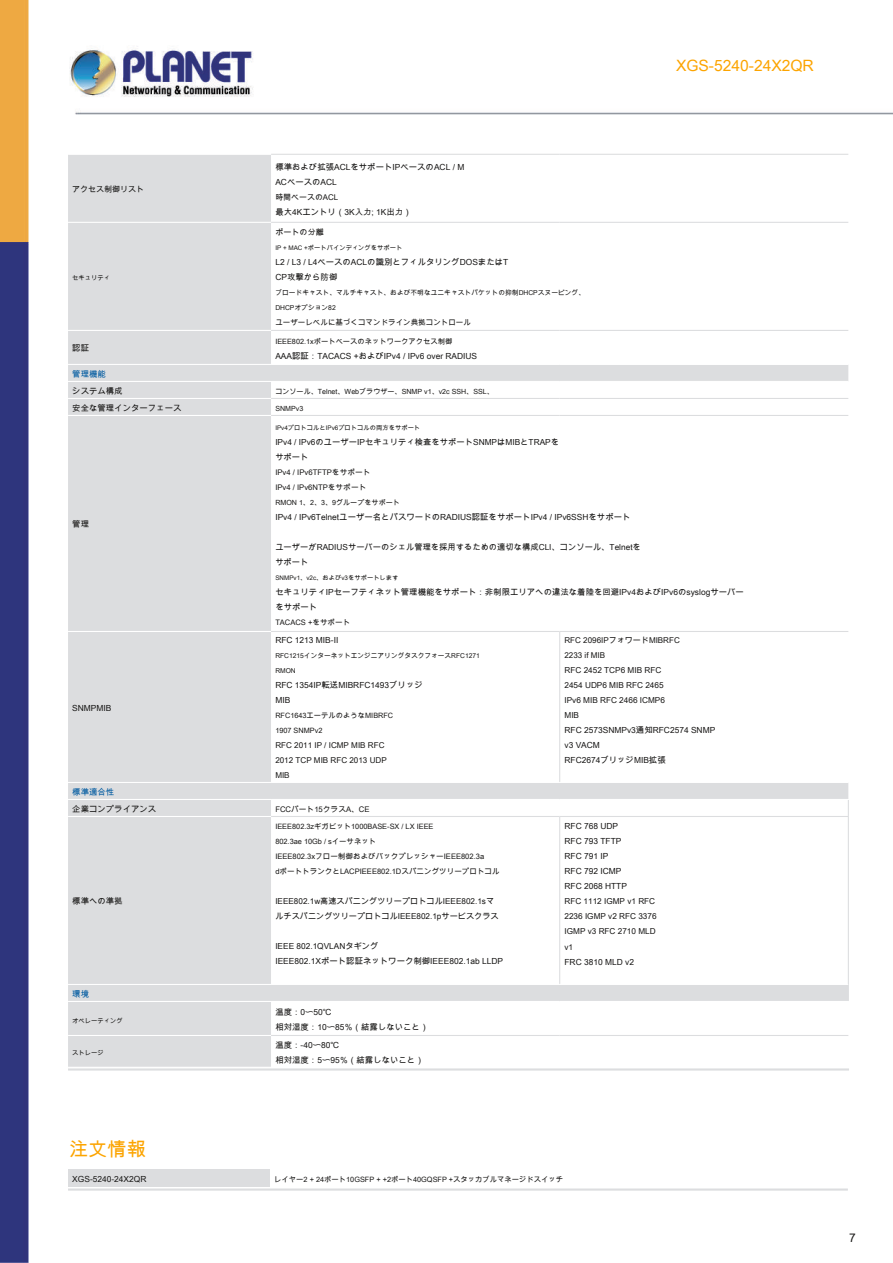
<style>
.page{position:relative;width:893px;height:1263px;background:#fff}
.page>*{position:absolute;margin:0;border:0;box-sizing:border-box;transform-origin:0 0}
.t1{font:19.2px "Arial Unicode MS";color:#fca400}
.t2{font:15.6px "Arial Unicode MS";color:#fca400}
.t3{font:12px "Arial Unicode MS";color:#171615}
.t4{font:8.4px/15px "Arial Unicode MS";color:#171615}
.t5{font:8.4px "Arial Unicode MS";color:#005aa0}
.t6{font:8.25px/15px "Arial Unicode MS";color:#171615}
.t7{font:8.1px/15px "Arial Unicode MS";color:#171615}
.t8{font:7.95px "Arial Unicode MS";color:#171615}
.t9{font:7.65px/15px "Arial Unicode MS";color:#171615}
.t10{font:7.5px/15px "Arial Unicode MS";color:#171615}
.t11{font:7.35px/15px "Arial Unicode MS";color:#171615}
.t12{font:7.05px "Arial Unicode MS";color:#171615}
.t13{font:6.75px "Arial Unicode MS";color:#171615}
.t14{font:6.3px "Arial Unicode MS";color:#171615}
</style>
<div class="page">
<img style="left:0;top:0;width:893px;height:1263px">
<div style="left:68px;top:155px;width:203px;height:912px;background:#dcdddf"></div>
<svg style="left:271px;top:155px;width:577px;height:912px"></svg>
<hr style="left:68px;top:154px;width:203px;height:1px;background:#fff">
<hr style="left:68px;top:222px;width:203px;height:1px;background:#fff">
<hr style="left:68px;top:330px;width:203px;height:1px;background:#fff">
<hr style="left:68px;top:398px;width:203px;height:1px;background:#fff">
<hr style="left:68px;top:415px;width:203px;height:1px;background:#fff">
<hr style="left:68px;top:631px;width:203px;height:1px;background:#fff">
<hr style="left:68px;top:816px;width:203px;height:1px;background:#fff">
<hr style="left:68px;top:1035px;width:203px;height:1px;background:#fff">
<hr style="left:68px;top:1067px;width:203px;height:1px;background:#fff">
<hr style="left:271px;top:154px;width:289px;height:1px;background:#dcdddf">
<hr style="left:560px;top:154px;width:288px;height:1px;background:#dcdddf">
<hr style="left:271px;top:222px;width:289px;height:1px;background:#dcdddf">
<hr style="left:560px;top:222px;width:288px;height:1px;background:#dcdddf">
<hr style="left:271px;top:330px;width:289px;height:1px;background:#dcdddf">
<hr style="left:560px;top:330px;width:288px;height:1px;background:#dcdddf">
<hr style="left:271px;top:398px;width:289px;height:1px;background:#dcdddf">
<hr style="left:560px;top:398px;width:288px;height:1px;background:#dcdddf">
<hr style="left:68px;top:364px;width:203px;height:1px;background:#fff">
<hr style="left:271px;top:364px;width:289px;height:1px;background:#fff">
<hr style="left:560px;top:364px;width:288px;height:1px;background:#fff">
<hr style="left:68px;top:381px;width:203px;height:1px;background:#fff">
<hr style="left:271px;top:381px;width:289px;height:1px;background:#fff">
<hr style="left:560px;top:381px;width:288px;height:1px;background:#fff">
<hr style="left:68px;top:782px;width:203px;height:1px;background:#fff">
<hr style="left:271px;top:782px;width:289px;height:1px;background:#fff">
<hr style="left:560px;top:782px;width:288px;height:1px;background:#fff">
<hr style="left:68px;top:799px;width:203px;height:1px;background:#fff">
<hr style="left:271px;top:799px;width:289px;height:1px;background:#fff">
<hr style="left:560px;top:799px;width:289px;height:1px;background:#fff">
<hr style="left:271px;top:415px;width:289px;height:1px;background:#dcdddf">
<hr style="left:560px;top:415px;width:288px;height:1px;background:#dcdddf">
<hr style="left:271px;top:631px;width:289px;height:1px;background:#dcdddf">
<hr style="left:560px;top:631px;width:288px;height:1px;background:#dcdddf">
<hr style="left:559px;top:632px;width:1px;height:150px;background:#dcdddf">
<svg style="left:848px;top:800px;width:1px;height:16px"></svg>
<hr style="left:848px;top:817px;width:1px;height:167px;background:#dcdddf">
<svg style="left:848px;top:984px;width:1px;height:17px"></svg>
<hr style="left:271px;top:816px;width:289px;height:1px;background:#dcdddf">
<hr style="left:560px;top:816px;width:289px;height:1px;background:#dcdddf">
<hr style="left:559px;top:817px;width:1px;height:167px;background:#dcdddf">
<hr style="left:68px;top:984px;width:203px;height:1px;background:#fff">
<hr style="left:271px;top:984px;width:289px;height:1px;background:#fff">
<hr style="left:560px;top:984px;width:288px;height:1px;background:#fff">
<hr style="left:68px;top:1001px;width:203px;height:1px;background:#fff">
<hr style="left:271px;top:1001px;width:289px;height:1px;background:#fff">
<hr style="left:560px;top:1001px;width:289px;height:1px;background:#fff">
<hr style="left:271px;top:1067px;width:289px;height:1px;background:#fff">
<hr style="left:560px;top:1067px;width:288px;height:1px;background:#fff">
<hr style="left:271px;top:1035px;width:289px;height:1px;background:#dcdddf">
<hr style="left:560px;top:1035px;width:288px;height:1px;background:#dcdddf">
<hr style="left:68px;top:1068px;width:781px;height:2px;background:#dcdddf">
<div style="left:68px;top:1169px;width:202px;height:17px;background:#dcdddf"></div>
<div style="left:270px;top:1169px;width:579px;height:17px;background:#fff"></div>
<hr style="left:68px;top:1188px;width:780px;height:2px;background:#dcdddf">
<h2 class="t2" style="left:676px;top:54px;width:139px">XGS-5240-24X2QR</h2>
<p class="t4" style="left:275px;top:159px;width:191px">標準および拡張ACLをサポートIPベースのACL / M<br>ACベースのACL</p>
<p class="t8" style="left:275px;top:191px;width:65px">時間ベースのACL</p>
<p class="t4" style="left:275px;top:204px;width:138px">最大4Kエントリ（3K入力; 1K出力）</p>
<p class="t7" style="left:275px;top:224px;width:50px">ポートの分離</p>
<p class="t14" style="left:275px;top:243px;width:129px">IP + MAC +ポートバインディングをサポート</p>
<p class="t4" style="left:275px;top:254px;width:234px">L2 / L3 / L4ベースのACLの識別とフィルタリングDOSまたはT<br>CP攻撃から防御</p>
<p class="t13" style="left:275px;top:288px;width:311px">ブロードキャスト、マルチキャスト、および不明なユニキャストパケットの抑制DHCPスヌーピング、</p>
<p class="t13" style="left:275px;top:303px;width:62px">DHCPオプション82</p>
<p class="t10" style="left:275px;top:315px;width:197px">ユーザーレベルに基づくコマンドライン典拠コントロール</p>
<p class="t11" style="left:275px;top:333px;width:178px">IEEE802.1xポートベースのネットワークアクセス制御</p>
<p class="t4" style="left:275px;top:348px;width:203px">AAA認証：TACACS +およびIPv4 / IPv6 over RADIUS</p>
<p class="t8" style="left:72px;top:184px;width:73px">アクセス制御リスト</p>
<p class="t14" style="left:72px;top:273px;width:39px">セキュリティ</p>
<p class="t4" style="left:72px;top:340px;width:18px">認証</p>
<p class="t5" style="left:72px;top:368px;width:35px">管理機能</p>
<p class="t4" style="left:72px;top:382px;width:111px;line-height:17px">システム構成<br>安全な管理インターフェース</p>
<p class="t12" style="left:275px;top:386px;width:220px">コンソール、Telnet、Webブラウザー、SNMP v1、v2c SSH、SSL、</p>
<p class="t12" style="left:275px;top:403px;width:29px">SNMPv3</p>
<p class="t14" style="left:275px;top:423px;width:146px">IPv4プロトコルとIPv6プロトコルの両方をサポート</p>
<p class="t6" style="left:275px;top:434px;width:285px">IPv4 / IPv6のユーザーIPセキュリティ検査をサポートSNMPはMIBとTRAPをサポート</p>
<p class="t9" style="left:275px;top:464px;width:97px">IPv4 / IPv6TFTPをサポート<br>IPv4 / IPv6NTPをサポート</p>
<p class="t12" style="left:275px;top:497px;width:126px">RMON 1、2、3、9グループをサポート</p>
<p class="t4" style="left:275px;top:509px;width:357px">IPv4 / IPv6Telnetユーザー名とパスワードのRADIUS認証をサポートIPv4 / IPv6SSHをサポート</p>
<p class="t6" style="left:275px;top:539px;width:367px">ユーザーがRADIUSサーバーのシェル管理を採用するための適切な構成CLI、コンソール、Telnetをサポート</p>
<p class="t14" style="left:275px;top:573px;width:125px">SNMPv1、v2c、およびv3をサポートします</p>
<p class="t4" style="left:275px;top:584px;width:470px">セキュリティIPセーフティネット管理機能をサポート：非制限エリアへの違法な着陸を回避IPv4およびIPv6のsyslogサーバーをサポート</p>
<p class="t10" style="left:275px;top:614px;width:76px">TACACS +をサポート</p>
<p class="t4" style="left:275px;top:632px;width:65px">RFC 1213 MIB-II</p>
<p class="t13" style="left:275px;top:651px;width:206px">RFC1215インターネットエンジニアリングタスクフォースRFC1271</p>
<p class="t13" style="left:275px;top:666px;width:22px">RMON</p>
<p class="t4" style="left:275px;top:677px;width:149px">RFC 1354IP転送MIBRFC1493ブリッジ<br>MIB</p>
<p class="t11" style="left:275px;top:708px;width:119px">RFC1643エーテルのようなMIBRFC<br>1907 SNMPv2</p>
<p class="t7" style="left:275px;top:738px;width:113px">RFC 2011 IP / ICMP MIB RFC<br>2012 TCP MIB RFC 2013 UDP<br>MIB</p>
<p class="t4" style="left:72px;top:516px;width:18px">管理</p>
<p class="t7" style="left:564px;top:633px;width:117px">RFC 2096IPフォワードMIBRFC<br>2233 if MIB</p>
<p class="t6" style="left:564px;top:663px;width:102px">RFC 2452 TCP6 MIB RFC<br>2454 UDP6 MIB RFC 2465<br>IPv6 MIB RFC 2466 ICMP6<br>MIB</p>
<p class="t4" style="left:564px;top:722px;width:152px">RFC 2573SNMPv3通知RFC2574 SNMP v3 VACM<br>RFC2674ブリッジMIB拡張</p>
<p class="t4" style="left:72px;top:700px;width:41px">SNMPMIB</p>
<p class="t5" style="left:72px;top:786px;width:44px">標準適合性</p>
<p class="t4" style="left:72px;top:801px;width:86px">企業コンプライアンス</p>
<p class="t9" style="left:275px;top:801px;width:96px">FCCパート15クラスA、CE</p>
<p class="t11" style="left:275px;top:819px;width:160px">IEEE802.3zギガビット1000BASE-SX / LX IEEE<br>802.3ae 10Gb / sイーサネット</p>
<p class="t10" style="left:275px;top:849px;width:226px">IEEE802.3xフロー制御およびバックプレッシャーIEEE802.3a<br>dポートトランクとLACPIEEE802.1Dスパニングツリープロトコル</p>
<p class="t7" style="left:275px;top:894px;width:225px">IEEE802.1w高速スパニングツリープロトコルIEEE802.1sマルチスパニングツリープロトコルIEEE802.1pサービスクラス</p>
<p class="t6" style="left:275px;top:939px;width:105px">IEEE 802.1QVLANタギング</p>
<p class="t4" style="left:275px;top:953px;width:229px">IEEE802.1Xポート認証ネットワーク制御IEEE802.1ab LLDP</p>
<p class="t4" style="left:72px;top:893px;width:52px">標準への準拠</p>
<p class="t5" style="left:72px;top:988px;width:18px">環境</p>
<p class="t14" style="left:72px;top:1016px;width:52px">オペレーティング</p>
<p class="t4" style="left:275px;top:1004px;width:155px">温度：0〜50℃<br>相対湿度：10〜85％（結露しないこと）</p>
<p class="t4" style="left:275px;top:1037px;width:150px">温度：-40〜80℃<br>相対湿度：5〜95％（結露しないこと）</p>
<p class="t14" style="left:72px;top:1049px;width:33px">ストレージ</p>
<p class="t4" style="left:564px;top:818px;width:64px">RFC 768 UDP<br>RFC 793 TFTP<br>RFC 791 IP<br>RFC 792 ICMP<br>RFC 2068 HTTP</p>
<p class="t6" style="left:564px;top:894px;width:94px">RFC 1112 IGMP v1 RFC<br>2236 IGMP v2 RFC 3376<br>IGMP v3 RFC 2710 MLD v1</p>
<p class="t4" style="left:564px;top:954px;width:71px">FRC 3810 MLD v2</p>
<h1 class="t1" style="left:69px;top:1135px;width:78px">注文情報</h1>
<p class="t4" style="left:72px;top:1171px;width:76px">XGS-5240-24X2QR</p>
<p class="t11" style="left:274px;top:1171px;width:291px">レイヤー2 + 24ポート10GSFP + +2ポート40GQSFP +スタッカブルマネージドスイッチ</p>
<h3 class="t3" style="left:849px;top:1229px;width:8px">7</h3>
</div>
